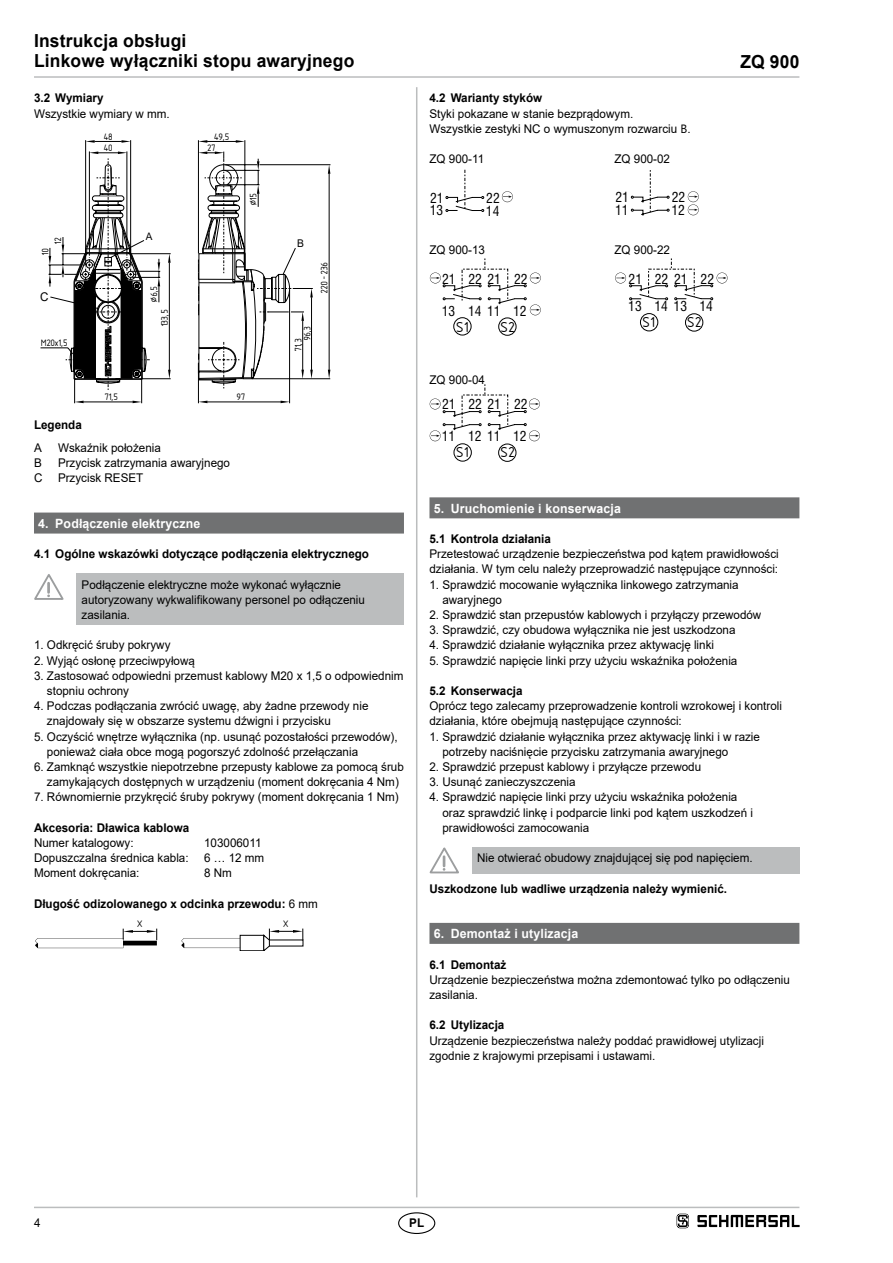
<style>
.page{position:relative;width:893px;height:1263px;background:#fff}
.page>*{position:absolute;margin:0;border:0;box-sizing:border-box;transform-origin:0 0}
.t1{font:22.5px "Isonorm 3098";letter-spacing:.035em;color:#000}
.t2{font:700 18px/20.2px "Arial";letter-spacing:.01em;color:#000}
.t3{font:14.85px "Isonorm 3098";color:#000}
.t4{font:14.55px "Isonorm 3098";color:#000}
.t5{font:condensed 13.5px "Swiss 721 BT";color:#000}
.t6{font:700 12.75px "Arial";letter-spacing:.01em;color:#fff}
.t7{font:12px/15.1px "Arial";color:#000}
.t8{font:700 12px "Arial";color:#000}
.t9{font:10.65px "Arial";color:#000}
.t10{font:10.35px "Arial";color:#000}
.s1{font-weight:400}
.s2{font-family:"Segoe UI"}
</style>
<div class="page">
<hr style="left:34px;top:1207px;width:765px;height:1px;background:#bbbdbe">
<hr style="left:34px;top:76px;width:765px;height:2px;background:#bbbdbe">
<hr style="left:416px;top:87px;width:1px;height:1110px;background:#bbbdbe">
<div style="left:398px;top:1212px;width:37px;height:22px;border:1px solid #000;border-radius:50%"></div>
<div style="left:429px;top:497px;width:370px;height:21px;background:#707172"></div>
<div style="left:429px;top:923px;width:370px;height:21px;background:#707172"></div>
<svg style="left:446px;top:170px;width:38px;height:42px"></svg>
<svg style="left:502px;top:191px;width:11px;height:11px"></svg>
<svg style="left:631px;top:170px;width:38px;height:46px"></svg>
<svg style="left:688px;top:191px;width:11px;height:24px"></svg>
<svg style="left:430px;top:258px;width:111px;height:78px"></svg>
<svg style="left:615px;top:258px;width:112px;height:42px"></svg>
<svg style="left:640px;top:313px;width:63px;height:19px"></svg>
<svg style="left:430px;top:384px;width:110px;height:78px"></svg>
<div style="left:472px;top:847px;width:327px;height:27px;background:#bbbdbe"></div>
<svg style="left:429px;top:847px;width:30px;height:27px"></svg>
<div style="left:34px;top:512px;width:370px;height:21px;background:#707172"></div>
<svg style="left:40px;top:140px;width:290px;height:263px"></svg>
<svg style="left:86px;top:140px;width:45px;height:3px"></svg>
<hr style="left:83px;top:402px;width:50px;height:1px;background:#000">
<svg style="left:133px;top:401px;width:9px;height:2px"></svg>
<svg style="left:75px;top:401px;width:9px;height:2px"></svg>
<hr style="left:207px;top:402px;width:74px;height:1px;background:#000">
<svg style="left:198px;top:401px;width:9px;height:2px"></svg>
<svg style="left:281px;top:401px;width:9px;height:2px"></svg>
<hr style="left:329px;top:173px;width:1px;height:197px;background:#000">
<svg style="left:328px;top:370px;width:2px;height:9px"></svg>
<svg style="left:328px;top:165px;width:2px;height:9px"></svg>
<svg style="left:198px;top:140px;width:47px;height:3px"></svg>
<svg style="left:49px;top:151px;width:264px;height:239px"></svg>
<div style="left:77px;top:574px;width:327px;height:51px;background:#bbbdbe"></div>
<svg style="left:34px;top:574px;width:30px;height:26px"></svg>
<svg style="left:35px;top:928px;width:122px;height:20px"></svg>
<svg style="left:181px;top:928px;width:123px;height:23px"></svg>
<svg style="left:677px;top:1214px;width:12px;height:14px"></svg>
<svg style="left:697px;top:1215px;width:103px;height:12px"></svg>
<h2 class="t2" style="left:34px;top:31px;width:322px">Instrukcja obsługi<br>Linkowe wyłączniki stopu awaryjnego</h2>
<p class="t8" style="left:34px;top:90px;width:71px">3.2 Wymiary</p>
<p class="t7" style="left:34px;top:106px;width:137px">Wszystkie wymiary w mm.</p>
<p class="t4" style="left:104px;top:127px;width:10px">48</p>
<p class="t4" style="left:104px;top:138px;width:10px">40</p>
<p class="t4" style="left:214px;top:127px;width:16px">49,5</p>
<p class="t4" style="left:208px;top:138px;width:10px">27</p>
<p class="t4" style="left:243px;top:205px;width:14px;rotate:-90deg">¤15</p>
<p class="t4" style="left:48px;top:244px;width:8px;rotate:-90deg">12</p>
<p class="t4" style="left:35px;top:255px;width:8px;rotate:-90deg">10</p>
<p class="t7" style="left:40px;top:289px;width:10px">C</p>
<p class="t10" style="left:146px;top:229px;width:8px">A</p>
<p class="t4" style="left:144px;top:302px;width:17px;rotate:-90deg">¤6,5</p>
<p class="t9" style="left:297px;top:236px;width:8px">B</p>
<p class="t4" style="left:154px;top:326px;width:19px;rotate:-90deg">133,5</p>
<p class="t4" style="left:297px;top:340px;width:16px;rotate:-90deg">96,3</p>
<p class="t4" style="left:42px;top:333px;width:28px">M20x1,5</p>
<p class="t4" style="left:288px;top:351px;width:15px;rotate:-90deg">71,3</p>
<p class="t4" style="left:314px;top:293px;width:33px;rotate:-90deg">220-236</p>
<p class="t4" style="left:105px;top:387px;width:15px">71,5</p>
<p class="t4" style="left:237px;top:387px;width:10px">97</p>
<p class="t8" style="left:34px;top:417px;width:49px">Legenda</p>
<p class="t7" style="left:34px;top:440px;width:9px">A</p>
<p class="t7" style="left:58px;top:440px;width:104px">Wskaźnik położenia</p>
<p class="t7" style="left:34px;top:455px;width:9px">B</p>
<p class="t7" style="left:58px;top:455px;width:174px">Przycisk zatrzymania awaryjnego</p>
<p class="t7" style="left:34px;top:470px;width:10px">C</p>
<p class="t7" style="left:58px;top:470px;width:87px">Przycisk RESET</p>
<p class="t6" style="left:38px;top:514px;width:164px">4. Podłączenie elektryczne</p>
<p class="t8" style="left:34px;top:546px;width:337px">4.1 Ogólne wskazówki dotyczące podłączenia elektrycznego</p>
<p class="t7" style="left:82px;top:577px;width:285px">Podłączenie elektryczne może wykonać wyłącznie autoryzowany wykwalifikowany personel po odłączeniu zasilania.</p>
<p class="t7" style="left:34px;top:638px;width:138px">1. Odkręcić śruby pokrywy</p>
<p class="t7" style="left:34px;top:653px;width:162px">2. Wyjąć osłonę przeciwpyłową</p>
<p class="t7" style="left:47px;top:668px;width:358px;text-indent:-13px">3. Zastosować odpowiedni przemust kablowy M20 x 1,5 o odpowiednim stopniu ochrony</p>
<p class="t7" style="left:47px;top:698px;width:323px;text-indent:-13px">4. Podczas podłączania zwrócić uwagę, aby żadne przewody nie znajdowały się w obszarze systemu dźwigni i przycisku</p>
<p class="t7" style="left:47px;top:729px;width:352px;text-indent:-13px">5. Oczyścić wnętrze wyłącznika (np. usunąć pozostałości przewodów), ponieważ ciała obce mogą pogorszyć zdolność przełączania</p>
<p class="t7" style="left:47px;top:759px;width:358px;text-indent:-13px">6. Zamknąć wszystkie niepotrzebne przepusty kablowe za pomocą śrub zamykających dostępnych w urządzeniu (moment dokręcania 4 Nm)</p>
<p class="t7" style="left:34px;top:789px;width:366px">7. Równomiernie przykręcić śruby pokrywy (moment dokręcania 1 Nm)</p>
<p class="t8" style="left:34px;top:819px;width:157px">Akcesoria: Dławica kablowa</p>
<p class="t7" style="left:34px;top:835px;width:101px">Numer katalogowy:</p>
<p class="t7" style="left:204px;top:835px;width:59px">103006011</p>
<p class="t7" style="left:34px;top:850px;width:156px">Dopuszczalna średnica kabla:</p>
<p class="t7" style="left:204px;top:850px;width:62px">6 … 12 mm</p>
<p class="t7" style="left:34px;top:865px;width:107px">Moment dokręcania:</p>
<p class="t7" style="left:204px;top:865px;width:29px">8 Nm</p>
<p class="t8" style="left:34px;top:895px;width:285px">Długość odizolowanego x odcinka przewodu: <span class="s1">6 mm</span></p>
<p class="t3" style="left:137px;top:913px;width:7px">X</p>
<p class="t3" style="left:284px;top:913px;width:7px">X</p>
<p class="t8" style="left:429px;top:90px;width:114px">4.2 Warianty styków</p>
<p class="t7" style="left:429px;top:106px;width:263px">Styki pokazane w stanie bezprądowym.<br>Wszystkie zestyki NC o wymuszonym rozwarciu <span class="s2">B</span>.</p>
<p class="t7" style="left:429px;top:151px;width:56px">ZQ 900-11</p>
<p class="t7" style="left:614px;top:151px;width:57px">ZQ 900-02</p>
<p class="t5" style="left:430px;top:190px;width:15px">21</p>
<p class="t5" style="left:486px;top:190px;width:15px">22</p>
<p class="t5" style="left:430px;top:202px;width:15px">13</p>
<p class="t5" style="left:486px;top:203px;width:15px">14</p>
<p class="t5" style="left:615px;top:189px;width:15px">21</p>
<p class="t5" style="left:615px;top:202px;width:15px">11</p>
<p class="t5" style="left:671px;top:202px;width:15px">12</p>
<p class="t7" style="left:429px;top:242px;width:57px">ZQ 900-13</p>
<p class="t7" style="left:614px;top:242px;width:57px">ZQ 900-22</p>
<p class="t5" style="left:442px;top:271px;width:87px">21 22 21 22</p>
<h1 class="t1" style="left:457px;top:311px;width:14px">S1</h1>
<h1 class="t1" style="left:501px;top:311px;width:16px">S2</h1>
<p class="t5" style="left:442px;top:303px;width:86px">13 14 11 12</p>
<p class="t7" style="left:429px;top:372px;width:57px">ZQ 900-04</p>
<p class="t5" style="left:442px;top:396px;width:87px">21 22 21 22</p>
<h1 class="t1" style="left:457px;top:436px;width:14px">S1</h1>
<h1 class="t1" style="left:501px;top:436px;width:16px">S2</h1>
<p class="t5" style="left:442px;top:428px;width:86px">11 12 11 12</p>
<p class="t5" style="left:629px;top:271px;width:87px">21 22 21 22</p>
<h1 class="t1" style="left:643px;top:306px;width:14px">S1</h1>
<h1 class="t1" style="left:688px;top:306px;width:16px">S2</h1>
<p class="t5" style="left:628px;top:298px;width:86px">13 14 13 14</p>
<h2 class="t2" style="left:740px;top:52px;width:61px">ZQ 900</h2>
<p class="t6" style="left:434px;top:499px;width:189px">5. Uruchomienie i konserwacja</p>
<p class="t8" style="left:429px;top:530px;width:123px">5.1 Kontrola działania</p>
<p class="t7" style="left:429px;top:546px;width:351px">Przetestować urządzenie bezpieczeństwa pod kątem prawidłowości działania. W tym celu należy przeprowadzić następujące czynności:</p>
<p class="t7" style="left:442px;top:577px;width:298px;text-indent:-13px">1. Sprawdzić mocowanie wyłącznika linkowego zatrzymania awaryjnego</p>
<p class="t7" style="left:429px;top:607px;width:333px">2. Sprawdzić stan przepustów kablowych i przyłączy przewodów</p>
<p class="t7" style="left:429px;top:622px;width:307px">3. Sprawdzić, czy obudowa wyłącznika nie jest uszkodzona</p>
<p class="t7" style="left:429px;top:638px;width:286px">4. Sprawdzić działanie wyłącznika przez aktywację linki</p>
<p class="t7" style="left:429px;top:653px;width:309px">5. Sprawdzić napięcie linki przy użyciu wskaźnika położenia</p>
<p class="t8" style="left:429px;top:682px;width:95px">5.2 Konserwacja</p>
<p class="t7" style="left:429px;top:698px;width:354px">Oprócz tego zalecamy przeprowadzenie kontroli wzrokowej i kontroli działania, które obejmują następujące czynności:</p>
<p class="t7" style="left:442px;top:729px;width:319px;text-indent:-13px">1. Sprawdzić działanie wyłącznika przez aktywację linki i w razie potrzeby naciśnięcie przycisku zatrzymania awaryjnego</p>
<p class="t7" style="left:429px;top:759px;width:273px">2. Sprawdzić przepust kablowy i przyłącze przewodu</p>
<p class="t7" style="left:429px;top:774px;width:148px">3. Usunąć zanieczyszczenia</p>
<p class="t7" style="left:442px;top:789px;width:312px;text-indent:-13px">4. Sprawdzić napięcie linki przy użyciu wskaźnika położenia oraz sprawdzić linkę i podparcie linki pod kątem uszkodzeń i prawidłowości zamocowania</p>
<p class="t7" style="left:477px;top:850px;width:277px">Nie otwierać obudowy znajdującej się pod napięciem.</p>
<p class="t8" style="left:429px;top:880px;width:299px">Uszkodzone lub wadliwe urządzenia należy wymienić.</p>
<p class="t6" style="left:434px;top:925px;width:146px">6. Demontaż i utylizacja</p>
<p class="t8" style="left:429px;top:956px;width:78px">6.1 Demontaż</p>
<p class="t7" style="left:429px;top:972px;width:362px">Urządzenie bezpieczeństwa można zdemontować tylko po odłączeniu zasilania.</p>
<p class="t8" style="left:429px;top:1017px;width:76px">6.2 Utylizacja</p>
<p class="t7" style="left:429px;top:1033px;width:336px">Urządzenie bezpieczeństwa należy poddać prawidłowej utylizacji zgodnie z krajowymi przepisami i ustawami.</p>
<p class="t7" style="left:34px;top:1215px;width:8px">4</p>
<p class="t8" style="left:409px;top:1214px;width:16px">PL</p>
</div>
